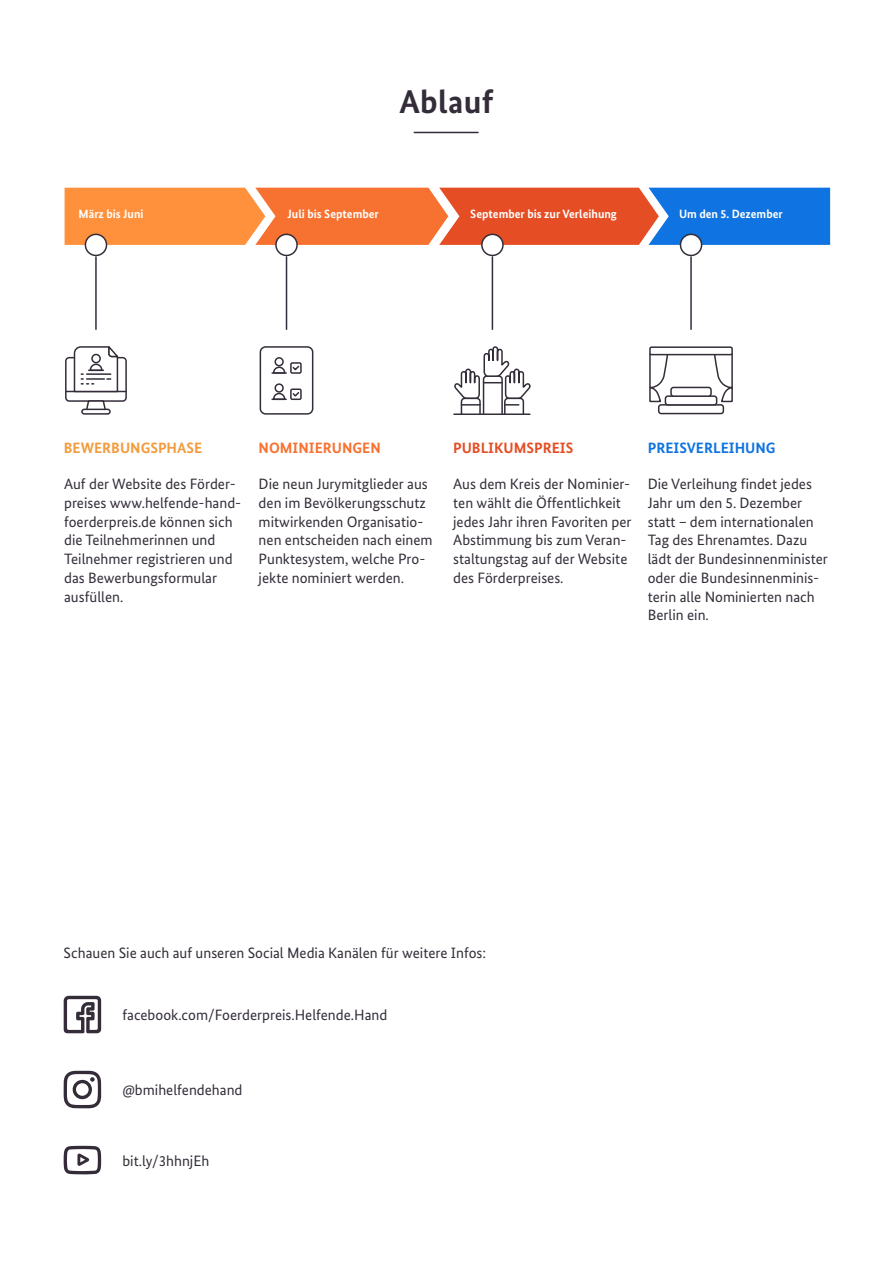
<style>
.page{position:relative;width:893px;height:1263px;background:#fff}
.page>*{position:absolute;margin:0;border:0;box-sizing:border-box;transform-origin:0 0}
.t1{font:700 33px "Bundes Sans";letter-spacing:.01em;color:#342d39}
.t2{font:15px/18.8px "Bundes Sans";color:#342d39}
.t3{font:700 15px "Bundes Sans";color:#f29c3d}
.t4{font:700 15px "Bundes Sans";color:#0f73e1}
.t5{font:700 15px "Bundes Sans";color:#e54e25}
.t6{font:700 15px "Bundes Sans";color:#f77230}
.t7{font:700 12px "Bundes Sans";color:#fff}
</style>
<div class="page">
<svg style="left:65px;top:188px;width:765px;height:57px;background:#c1765f"></svg>
<div style="left:65px;top:357px;width:62px;height:45px;border:2px solid #342d39;border-radius:3px"></div>
<hr style="left:66px;top:391px;width:60px;height:1px;background:#342d39">
<svg style="left:85px;top:399px;width:22px;height:10px"></svg>
<div style="left:81px;top:409px;width:30px;height:6px;border:2px solid #342d39;border-radius:2px"></div>
<svg style="left:73px;top:346px;width:48px;height:47px"></svg>
<svg style="left:259px;top:346px;width:55px;height:69px"></svg>
<svg style="left:454px;top:347px;width:77px;height:68px"></svg>
<div style="left:658px;top:404px;width:66px;height:10px;border:2px solid #342d39;border-radius:2px"></div>
<div style="left:665px;top:395px;width:52px;height:11px;border:2px solid #342d39;border-radius:2px"></div>
<div style="left:670px;top:387px;width:42px;height:10px;border:2px solid #342d39;border-radius:2px"></div>
<svg style="left:649px;top:355px;width:20px;height:48px"></svg>
<svg style="left:713px;top:355px;width:20px;height:48px"></svg>
<div style="left:649px;top:346px;width:84px;height:9px;border:2px solid #342d39;border-radius:2px"></div>
<div style="left:276px;top:234px;width:21px;height:21px;background:#fff;border-radius:50%"></div>
<div style="left:275px;top:234px;width:23px;height:22px;border:2px solid #342d39;border-radius:50%"></div>
<div style="left:482px;top:234px;width:21px;height:21px;background:#fff;border-radius:50%"></div>
<div style="left:481px;top:234px;width:23px;height:22px;border:2px solid #342d39;border-radius:50%"></div>
<div style="left:680px;top:234px;width:22px;height:21px;background:#fff;border-radius:50%"></div>
<div style="left:680px;top:234px;width:22px;height:22px;border:2px solid #342d39;border-radius:50%"></div>
<div style="left:85px;top:234px;width:21px;height:21px;background:#fff;border-radius:50%"></div>
<div style="left:85px;top:234px;width:22px;height:22px;border:2px solid #342d39;border-radius:50%"></div>
<hr style="left:95px;top:257px;width:2px;height:72px;background:#342d39">
<hr style="left:286px;top:257px;width:1px;height:72px;background:#342d39">
<hr style="left:492px;top:257px;width:1px;height:72px;background:#342d39">
<hr style="left:690px;top:257px;width:2px;height:72px;background:#342d39">
<hr style="left:414px;top:132px;width:64px;height:1px;background:#342d39">
<hr style="left:454px;top:413px;width:76px;height:2px;background:#332e38">
<svg style="left:64px;top:996px;width:37px;height:37px"></svg>
<svg style="left:64px;top:1146px;width:37px;height:28px"></svg>
<svg style="left:64px;top:1071px;width:37px;height:37px"></svg>
<h1 class="t1" style="left:399px;top:82px;width:96px">Ablauf</h1>
<p class="t7" style="left:79px;top:207px;width:67px">März bis Juni</p>
<p class="t7" style="left:288px;top:207px;width:93px">Juli bis September</p>
<p class="t7" style="left:470px;top:207px;width:148px">September bis zur Verleihung</p>
<p class="t7" style="left:679px;top:207px;width:105px">Um den 5. Dezember</p>
<p class="t3" style="left:64px;top:439px;width:140px">BEWERBUNGSPHASE</p>
<p class="t6" style="left:259px;top:439px;width:124px">NOMINIERUNGEN</p>
<p class="t5" style="left:453px;top:439px;width:122px">PUBLIKUMSPREIS</p>
<p class="t4" style="left:648px;top:439px;width:129px">PREISVERLEIHUNG</p>
<p class="t2" style="left:64px;top:474px;width:179px">Auf der Website des Förder&shy;preises www.helfende-hand&shy;foerderpreis.de können sich die Teilnehmerinnen und<br>Teilnehmer registrieren und das Bewerbungsformular ausfüllen.</p>
<p class="t2" style="left:259px;top:474px;width:176px">Die neun Jurymitglieder aus den im Bevölkerungsschutz mitwirkenden Organisatio&shy;nen entscheiden nach einem<br>Punktesystem, welche Pro&shy;jekte nominiert werden.</p>
<p class="t2" style="left:453px;top:474px;width:180px">Aus dem Kreis der Nominier&shy;ten wählt die Öffentlichkeit jedes Jahr ihren Favoriten per<br>Abstimmung bis zum Veran&shy;staltungstag auf der Website des Förderpreises.</p>
<p class="t2" style="left:648px;top:474px;width:182px">Die Verleihung findet jedes<br>Jahr um den 5. Dezember statt – dem internationalen<br>Tag des Ehrenamtes. Dazu lädt der Bundesinnenminister oder die Bundesinnenminis&shy;terin alle Nominierten nach<br>Berlin ein.</p>
<p class="t2" style="left:64px;top:943px;width:424px">Schauen Sie auch auf unseren Social Media Kanälen für weitere Infos:</p>
<p class="t2" style="left:122px;top:1006px;width:266px">facebook.com/Foerderpreis.Helfende.Hand</p>
<p class="t2" style="left:122px;top:1081px;width:122px">@bmihelfendehand</p>
<p class="t2" style="left:122px;top:1151px;width:88px">bit.ly/3hhnjEh</p>
</div>
